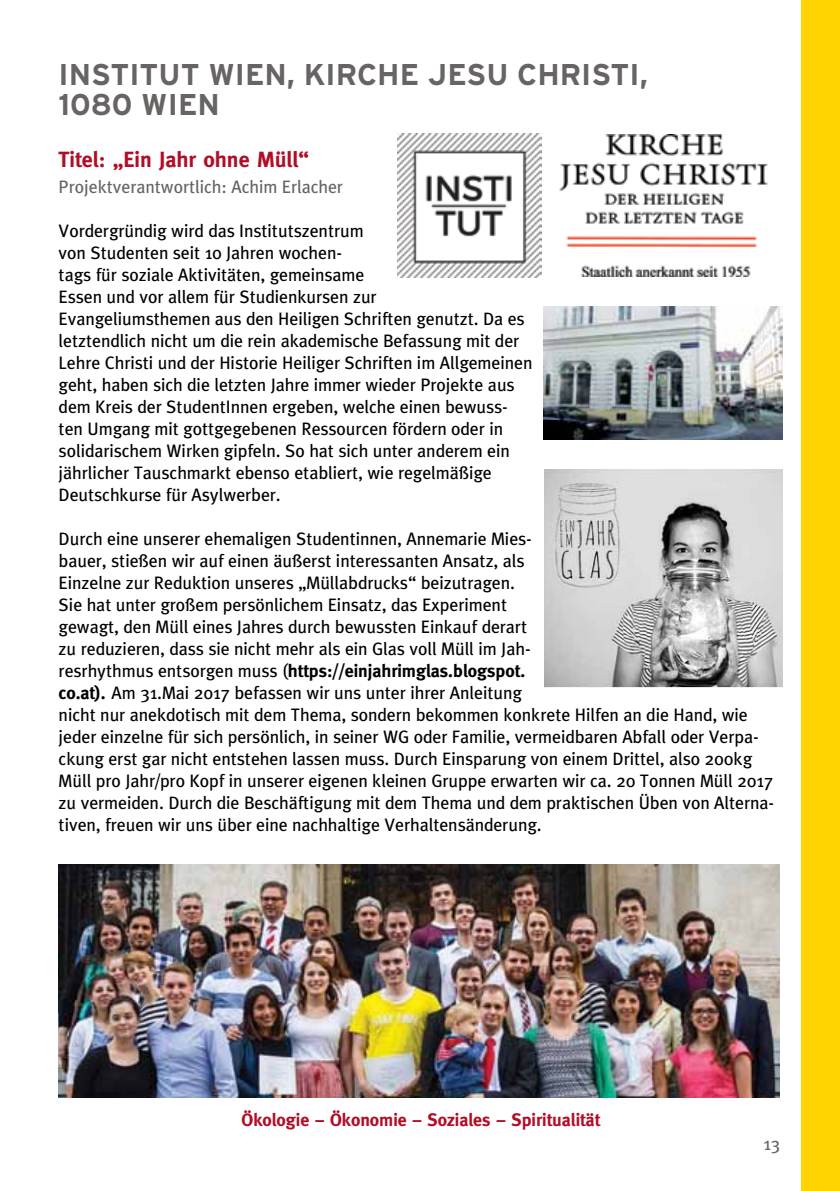
<style>
.page{position:relative;width:840px;height:1191px;background:#fff}
.page>*{position:absolute;margin:0;border:0;box-sizing:border-box;transform-origin:0 0}
.t1{font:700 30px/30px "Interstate";color:#676463}
.t2{font:700 22px "Meta";color:#b10d27}
.t3{font:18px/22px "Meta";color:#000}
.t4{font:700 18px "Meta";color:#b10d27}
.t5{font:18px "Meta";color:#676463}
.s1{font-weight:700}
</style>
<div class="page">
<div style="left:800px;top:0;width:39px;height:1191px;background:#ffd400"></div>
<img style="left:543px;top:306px;width:238px;height:134px">
<img style="left:541px;top:135px;width:227px;height:141px">
<img style="left:59px;top:865px;width:719px;height:232px">
<img style="left:397px;top:133px;width:144px;height:144px">
<img style="left:544px;top:469px;width:237px;height:218px">
<h1 class="t1" style="left:59px;top:59px;width:590px">INSTITUT WIEN, KIRCHE JESU CHRISTI,<br>1080 WIEN</h1>
<p class="t2" style="left:59px;top:147px;width:252px">Titel: „Ein Jahr ohne Müll“</p>
<p class="t5" style="left:59px;top:176px;width:286px">Projektverantwortlich: Achim Erlacher</p>
<p class="t3" style="left:59px;top:220px;width:475px">Vordergründig wird das Institutszentrum<br>von Studenten seit 10 Jahren wochen-<br>tags für soziale Aktivitäten, gemeinsame<br>Essen und vor allem für Studienkursen zur Evangeliumsthemen aus den Heiligen Schriften genutzt. Da es letztendlich nicht um die rein akademische Befassung mit der Lehre Christi und der Historie Heiliger Schriften im Allgemeinen geht, haben sich die letzten Jahre immer wieder Projekte aus dem Kreis der StudentInnen ergeben, welche einen bewuss&shy;ten Umgang mit gottgegebenen Ressourcen fördern oder in solidarischem Wirken gipfeln. So hat sich unter anderem ein jährlicher Tauschmarkt ebenso etabliert, wie regelmäßige Deutschkurse für Asylwerber.</p>
<p class="t3" style="left:59px;top:528px;width:716px">Durch eine unserer ehemaligen Studentinnen, Annemarie Mies-<br>bauer, stießen wir auf einen äußerst interessanten Ansatz, als<br>Einzelne zur Reduktion unseres „Müllabdrucks“ beizutragen.<br>Sie hat unter großem persönlichem Einsatz, das Experiment<br>gewagt, den Müll eines Jahres durch bewussten Einkauf derart<br>zu reduzieren, dass sie nicht mehr als ein Glas voll Müll im Jah-<br>resrhythmus entsorgen muss (<span class="s1">https://einjahrimglas.blogspot.<br>co.at).</span> Am 31.Mai 2017 befassen wir uns unter ihrer Anleitung<br>nicht nur anekdotisch mit dem Thema, sondern bekommen konkrete Hilfen an die Hand, wie jeder einzelne für sich persönlich, in seiner WG oder Familie, vermeidbaren Abfall oder Verpa&shy;ckung erst gar nicht entstehen lassen muss. Durch Einsparung von einem Drittel, also 200kg Müll pro Jahr/pro Kopf in unserer eigenen kleinen Gruppe erwarten wir ca. 20 Tonnen Müll 2017 zu vermeiden. Durch die Beschäftigung mit dem Thema und dem praktischen Üben von Alterna&shy;tiven, freuen wir uns über eine nachhaltige Verhaltensänderung.</p>
<p class="t4" style="left:241px;top:1109px;width:360px">Ökologie – Ökonomie – Soziales – Spiritualität</p>
<p class="t5" style="left:763px;top:1133px;width:18px">13</p>
</div>
